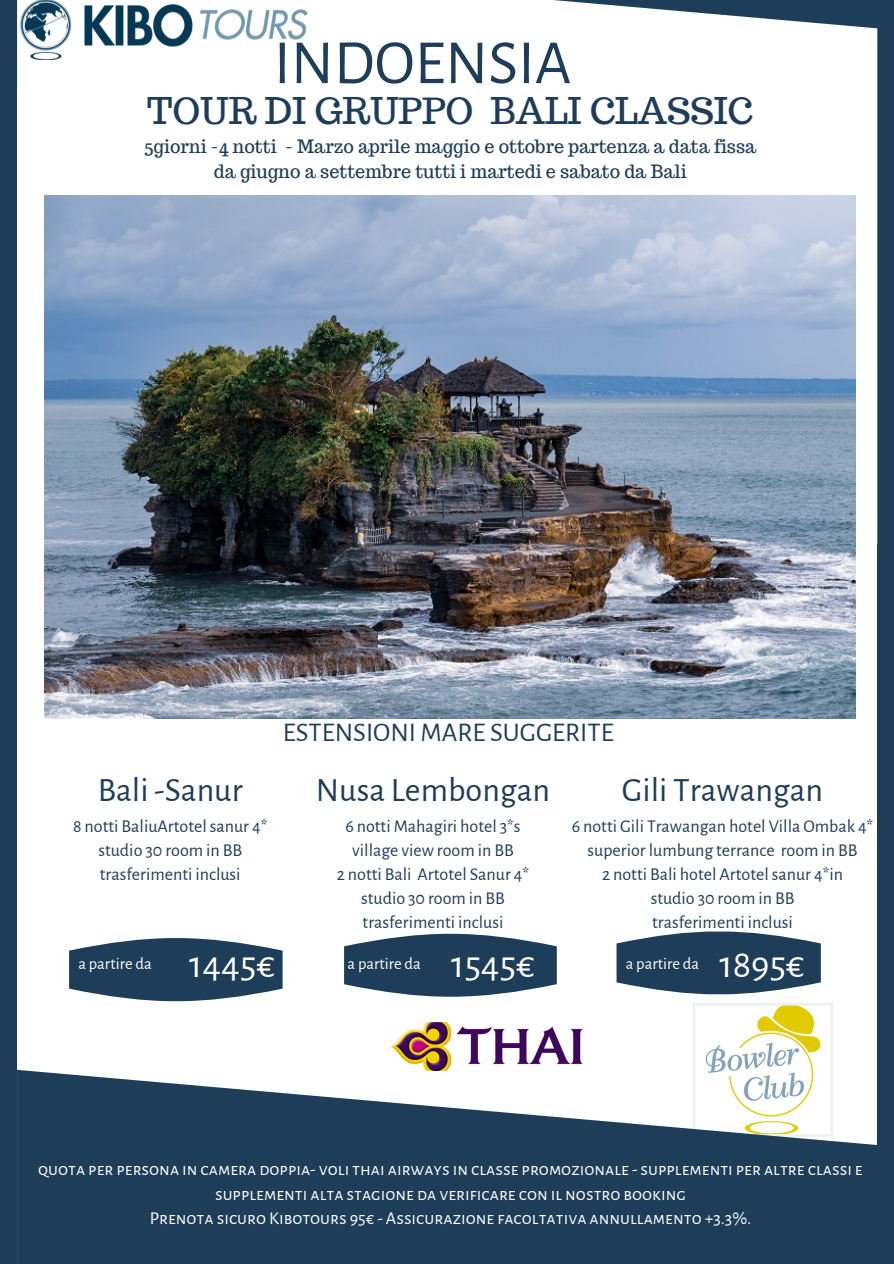
<style>
.page{position:relative;width:894px;height:1264px;background:#fff}
.page>*{position:absolute;margin:0;border:0;box-sizing:border-box;transform-origin:0 0}
.t1{font:63px "Alegreya Sans SC";color:#1e3d59}
.t2{font:39px "Alegreya Sans";color:#fff}
.t3{font:36px "Trocchi";color:#1e3d59}
.t4{font:34.2px "Alegreya Sans";color:#1e3d59}
.t5{font:27px "Alegreya Sans";color:#1e3d59}
.t6{font:18px/23.9px "Alegreya Sans";color:#1e3d59;text-align:center}
.t7{font:18px/24.5px "Alegreya Sans SC";color:#fff;text-align:center}
.t8{font:18px/24.8px "Trocchi";color:#1e3d59;text-align:center}
.t9{font:16.65px "Alegreya Sans";color:#fff}
</style>
<div class="page">
<div style="left:0;top:0;width:893px;height:1263px;background:#1e3d59"></div>
<div style="left:17px;top:615px;width:859px;height:648px;background:#fff"></div>
<div style="left:17px;top:0;width:860px;height:544px;background:#fff"></div>
<svg style="left:17px;top:1069px;width:860px;height:194px;background:#3a556e"></svg>
<img style="left:17px;top:0;width:293px;height:60px">
<svg style="left:69px;top:938px;width:213px;height:64px;background:#405a72"></svg>
<svg style="left:616px;top:931px;width:217px;height:205px"></svg>
<svg style="left:344px;top:933px;width:212px;height:64px;background:#405a72"></svg>
<img style="left:45px;top:195px;width:810px;height:523px">
<img style="left:391px;top:1022px;width:191px;height:48px">
<h1 class="t1" style="left:274px;top:26px;width:299px">INDOENSIA</h1>
<h3 class="t3" style="left:147px;top:87px;width:607px">TOUR DI GRUPPO BALI CLASSIC</h3>
<p class="t8" style="left:144px;top:134px;width:613px">5giorni -4 notti - Marzo aprile maggio e ottobre partenza a data fissa da giugno a settembre tutti i martedi e sabato da Bali</p>
<h3 class="t5" style="left:282px;top:716px;width:332px">ESTENSIONI MARE SUGGERITE</h3>
<h3 class="t4" style="left:98px;top:770px;width:146px">Bali -Sanur</h3>
<p class="t6" style="left:73px;top:815px;width:196px">8 notti BaliuArtotel sanur 4* studio 30 room in BB trasferimenti inclusi</p>
<h3 class="t4" style="left:316px;top:770px;width:236px">Nusa Lembongan</h3>
<p class="t6" style="left:336px;top:815px;width:194px">6 notti Mahagiri hotel 3*s village view room in BB<br>2 notti Bali Artotel Sanur 4* studio 30 room in BB trasferimenti inclusi</p>
<p class="t9" style="left:347px;top:954px;width:75px">a partire da</p>
<p class="t9" style="left:625px;top:954px;width:75px">a partire da</p>
<h3 class="t4" style="left:621px;top:770px;width:203px">Gili Trawangan</h3>
<p class="t6" style="left:571px;top:815px;width:303px">6 notti Gili Trawangan hotel Villa Ombak 4* superior lumbung terrance room in BB<br>2 notti Bali hotel Artotel sanur 4*in<br>studio 30 room in BB<br>trasferimenti inclusi</p>
<h2 class="t2" style="left:189px;top:941px;width:88px">1445€</h2>
<h2 class="t2" style="left:451px;top:941px;width:85px">1545€</h2>
<h2 class="t2" style="left:719px;top:941px;width:87px">1895€</h2>
<p class="t9" style="left:78px;top:954px;width:75px">a partire da</p>
<p class="t7" style="left:38px;top:1157px;width:825px">quota per persona in camera doppia- voli thai airways in classe promozionale - supplementi per altre classi e supplementi alta stagione da verificare con il nostro booking<br>Prenota sicuro Kibotours 95€ - Assicurazione facoltativa annullamento +3.3%.</p>
</div>
